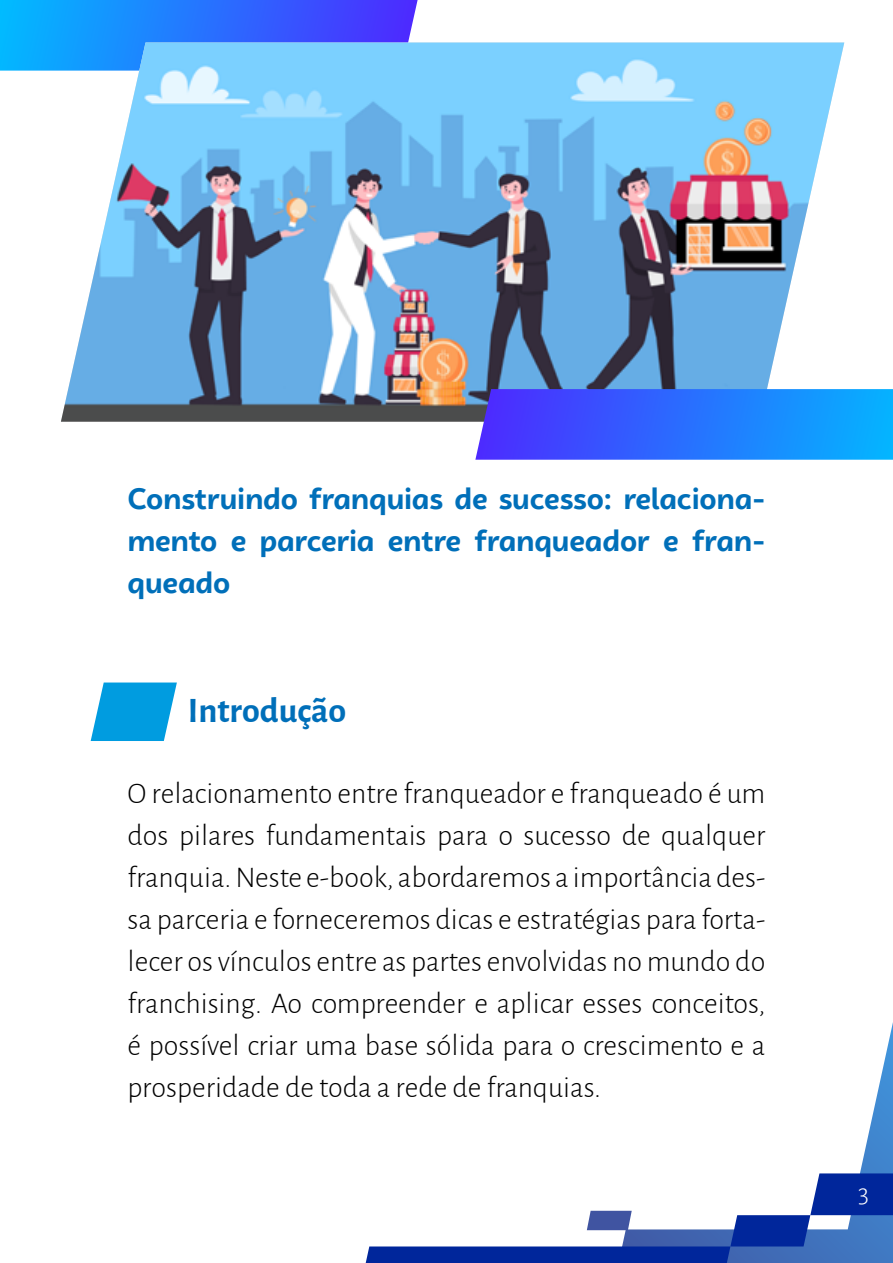
<style>
.page{position:relative;width:893px;height:1263px;background:#fff}
.page>*{position:absolute;margin:0;border:0;box-sizing:border-box;transform-origin:0 0}
.t1{font:700 36px "Alegreya Sans";color:#006fb9}
.t2{font:300 30px/42px "Alegreya Sans";color:#000;text-align:justify}
.t3{font:700 30px/42px "Campuni";letter-spacing:-.01em;color:#006fb9;text-align:justify}
.t4{font:300 27px "Alegreya Sans";color:#fff}
</style>
<div class="page">
<svg style="left:860px;top:1022px;width:33px;height:151px"></svg>
<svg style="left:366px;top:1173px;width:527px;height:90px"></svg>
<svg style="left:0;top:0;width:418px;height:71px;background:#2779fe"></svg>
<img style="left:61px;top:43px;width:783px;height:379px">
<svg style="left:475px;top:389px;width:418px;height:71px;background:#2b70fc"></svg>
<svg style="left:91px;top:682px;width:86px;height:59px;background:#28abe4"></svg>
<p class="t3" style="left:128px;top:478px;width:639px">Construindo franquias de sucesso: relaciona&shy;mento e parceria entre franqueador e fran&shy;queado</p>
<p class="t1" style="left:188px;top:684px;width:160px">Introdução</p>
<p class="t2" style="left:128px;top:771px;width:639px">O relacionamento entre franqueador e franqueado é um dos pilares fundamentais para o sucesso de qualquer franquia. Neste e-book, abordaremos a importância des&shy;sa parceria e forneceremos dicas e estratégias para forta&shy;lecer os vínculos entre as partes envolvidas no mundo do franchising. Ao compreender e aplicar esses conceitos, é possível criar uma base sólida para o crescimento e a prosperidade de toda a rede de franquias.</p>
<p class="t4" style="left:858px;top:1175px;width:12px">3</p>
</div>
